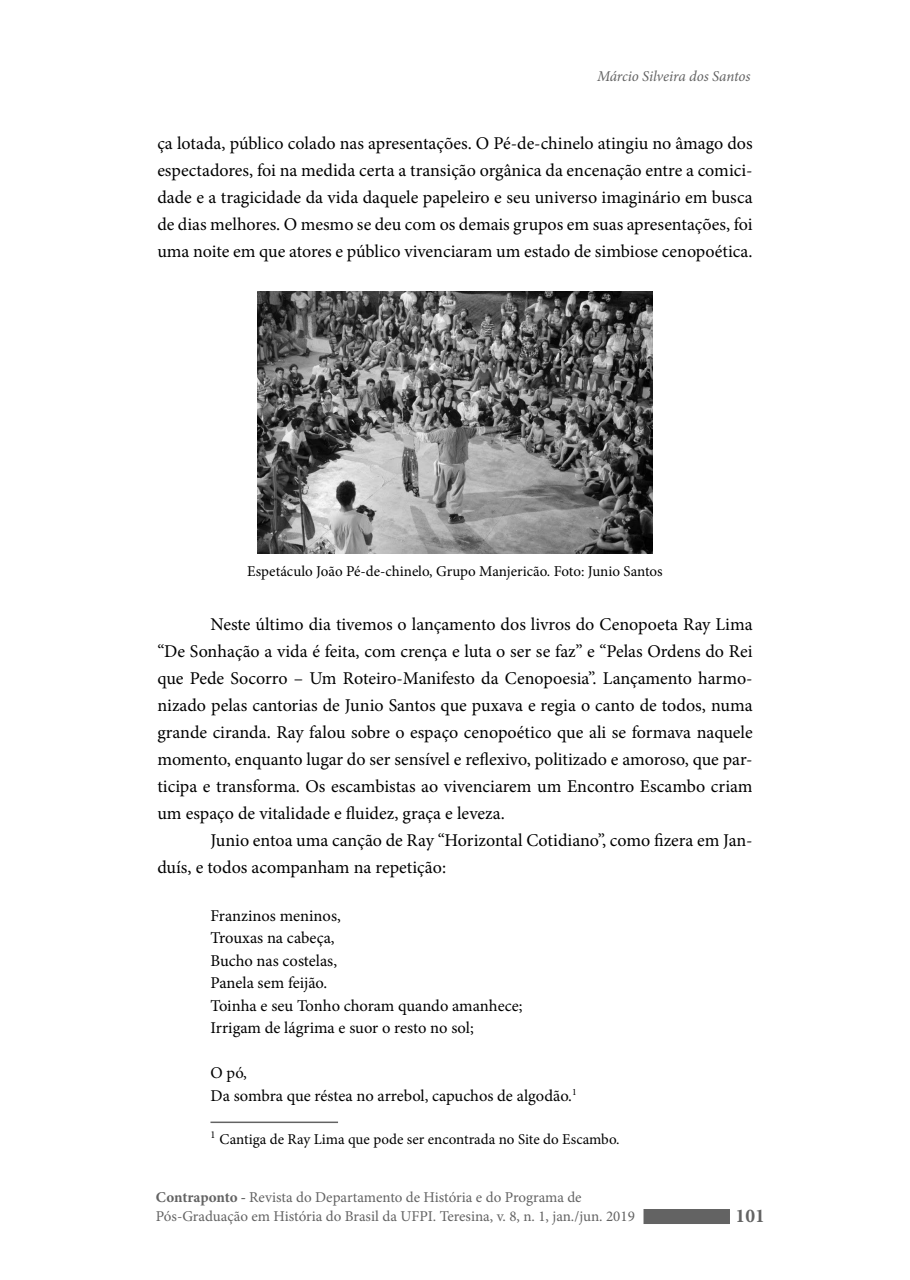
<style>
.page{position:relative;width:910px;height:1280px;background:#fff}
.page>*{position:absolute;margin:0;border:0;box-sizing:border-box;transform-origin:0 0}
.t1{font:700 19.5px "Minion Pro";color:#636363}
.t2{font:18px/27px "Minion Pro";color:#000;text-align:justify}
.t3{font:16.5px "Minion Pro";letter-spacing:-.005em;color:#000}
.t4{font:15px/19.5px "Minion Pro";color:#636363}
.t5{font:15px "Minion Pro";color:#000}
.t6{font:italic 15px "Minion Pro";letter-spacing:-.01em;color:#636363}
.s1{font-weight:700}
</style>
<div class="page">
<div style="left:643px;top:1209px;width:87px;height:15px;background:#636363"></div>
<img style="left:257px;top:292px;width:396px;height:262px">
<hr style="left:210px;top:1121px;width:128px;height:2px;background:#636363">
<p class="t6" style="left:597px;top:66px;width:155px">Márcio Silveira dos Santos</p>
<p class="t2" style="left:157px;top:130px;width:597px">ça lotada, público colado nas apresentações. O Pé-de-chinelo atingiu no âmago dos espectadores, foi na medida certa a transição orgânica da encenação entre a comici&shy;dade e a tragicidade da vida daquele papeleiro e seu universo imaginário em busca de dias melhores. O mesmo se deu com os demais grupos em suas apresentações, foi uma noite em que atores e público vivenciaram um estado de simbiose cenopoética.</p>
<p class="t5" style="left:247px;top:561px;width:417px">Espetáculo João Pé-de-chinelo, Grupo Manjericão. Foto: Junio Santos</p>
<p class="t2" style="left:157px;top:611px;width:597px;text-indent:53px">Neste último dia tivemos o lançamento dos livros do Cenopoeta Ray Lima “De Sonhação a vida é feita, com crença e luta o ser se faz” e “Pelas Ordens do Rei que Pede Socorro – Um Roteiro-Manifesto da Cenopoesia”. Lançamento harmo&shy;nizado pelas cantorias de Junio Santos que puxava e regia o canto de todos, numa grande ciranda. Ray falou sobre o espaço cenopoético que ali se formava naquele momento, enquanto lugar do ser sensível e reflexivo, politizado e amoroso, que par&shy;ticipa e transforma. Os escambistas ao vivenciarem um Encontro Escambo criam um espaço de vitalidade e fluidez, graça e leveza.</p>
<p class="t2" style="left:157px;top:827px;width:597px;text-indent:53px">Junio entoa uma canção de Ray “Horizontal Cotidiano”, como fizera em Jan&shy;duís, e todos acompanham na repetição:</p>
<p class="t3" style="left:210px;top:904px;width:132px">Franzinos meninos,</p>
<p class="t3" style="left:210px;top:927px;width:126px">Trouxas na cabeça,</p>
<p class="t3" style="left:210px;top:949px;width:128px">Bucho nas costelas,</p>
<p class="t3" style="left:210px;top:972px;width:118px">Panela sem feijão.</p>
<p class="t3" style="left:210px;top:994px;width:313px">Toinha e seu Tonho choram quando amanhece;</p>
<p class="t3" style="left:210px;top:1017px;width:265px">Irrigam de lágrima e suor o resto no sol;</p>
<p class="t3" style="left:210px;top:1062px;width:38px">O pó,</p>
<p class="t3" style="left:210px;top:1084px;width:368px">Da sombra que réstea no arrebol, capuchos de algodão.<sup>1</sup></p>
<p class="t5" style="left:210px;top:1129px;width:411px"><sup>1</sup> Cantiga de Ray Lima que pode ser encontrada no Site do Escambo.</p>
<p class="t4" style="left:156px;top:1187px;width:480px"><span class="s1">Contraponto -</span> Revista do Departamento de História e do Programa de<br>Pós-Graduação em História do Brasil da UFPI. Teresina, v. 8, n. 1, jan./jun. 2019</p>
<p class="t1" style="left:736px;top:1202px;width:31px">101</p>
</div>
